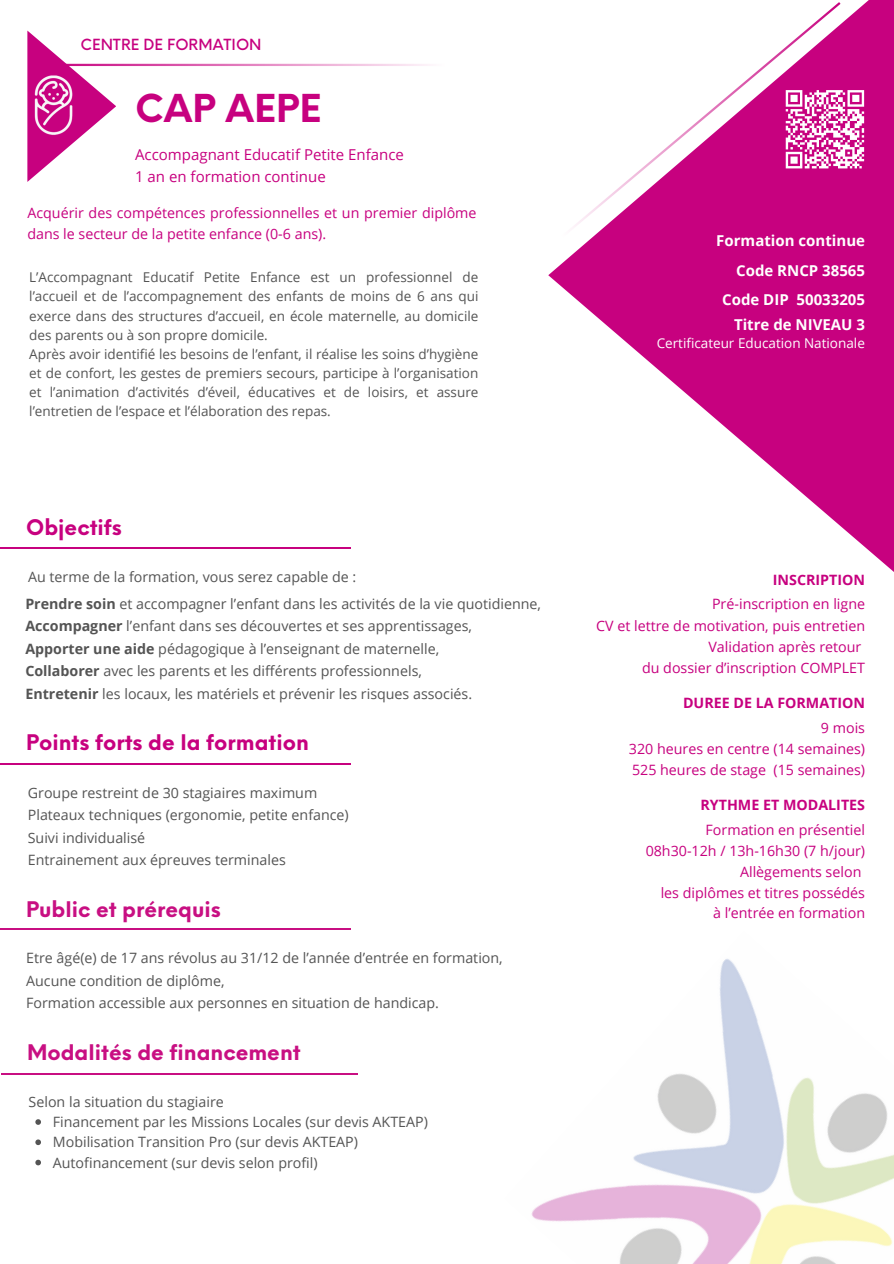
<style>
.page{position:relative;width:894px;height:1264px;background:#fff}
.page>*{position:absolute;margin:0;border:0;box-sizing:border-box;transform-origin:0 0}
.t1{font:700 37.5px "Neue Einstellung";color:#c7017f}
.t2{font:700 21px "Neue Einstellung";color:#c80f82}
.t3{font:700 21px "Neue Einstellung";color:#c7017f}
.t4{font:700 15px "Open Sans";color:#fff}
.t5{font:15px "Open Sans";color:#c7017f}
.t6{font:500 15px "Neue Einstellung";color:#c7017f}
.t7{font:14.25px "Open Sans";color:#545454}
.t8{font:14.25px/20.2px "Open Sans";color:#c7017f}
.t9{font:700 14.25px "Open Sans";color:#c7017f}
.t10{font:13.5px/19.2px "Open Sans";color:#545454;text-align:justify}
.t11{font:13.5px "Open Sans";color:#fff}
.s1{font-weight:700}
</style>
<div class="page">
<hr style="left:0;top:763px;width:351px;height:1px;background:#c7017f">
<hr style="left:0;top:928px;width:351px;height:2px;background:#c80f82">
<hr style="left:1px;top:1073px;width:356px;height:2px;background:#c80f82">
<svg style="left:35px;top:1119px;width:6px;height:5px"></svg>
<svg style="left:35px;top:1139px;width:6px;height:6px"></svg>
<svg style="left:35px;top:1159px;width:6px;height:6px"></svg>
<hr style="left:0;top:547px;width:351px;height:1px;background:#c7017f">
<img style="left:531px;top:959px;width:362px;height:304px">
<svg style="left:548px;top:0;width:345px;height:571px;fill:#c7017f"></svg>
<svg style="left:557px;top:0;width:285px;height:241px"></svg>
<svg style="left:27px;top:31px;width:89px;height:151px"></svg>
<img style="left:27px;top:68px;width:54px;height:70px">
<div style="left:778px;top:83px;width:93px;height:92px;background:#c7017f"></div>
<svg style="left:785px;top:90px;width:80px;height:79px"></svg>
<p class="t6" style="left:81px;top:31px;width:182px">CENTRE DE FORMATION</p>
<p class="t1" style="left:135px;top:74px;width:188px">CAP AEPE</p>
<p class="t5" style="left:135px;top:144px;width:270px">Accompagnant Educatif Petite Enfance</p>
<h2 class="t5" style="left:135px;top:165px;width:192px">1 an en formation continue</h2>
<p class="t8" style="left:27px;top:203px;width:450px">Acquérir des compétences professionnelles et un premier diplôme dans le secteur de la petite enfance (0-6 ans).</p>
<p class="t10" style="left:29px;top:267px;width:450px">L’Accompagnant Educatif Petite Enfance est un professionnel de l’accueil et de l’accompagnement des enfants de moins de 6 ans qui exerce dans des structures d’accueil, en école maternelle, au domicile des parents ou à son propre domicile.</p>
<p class="t10" style="left:29px;top:344px;width:450px">Après avoir identifié les besoins de l’enfant, il réalise les soins d’hygiène et de confort, les gestes de premiers secours, participe à l’organisation et l’animation d’activités d’éveil, éducatives et de loisirs, et assure l’entretien de l’espace et l’élaboration des repas.</p>
<p class="t3" style="left:26px;top:508px;width:97px">Objectifs</p>
<p class="t7" style="left:28px;top:567px;width:329px">Au terme de la formation, vous serez capable de :</p>
<p class="t7" style="left:25px;top:593px;width:517px"><span class="s1">Prendre soin</span> et accompagner l’enfant dans les activités de la vie quotidienne,</p>
<p class="t7" style="left:25px;top:616px;width:448px"><span class="s1">Accompagner</span> l’enfant dans ses découvertes et ses apprentissages,</p>
<p class="t7" style="left:25px;top:638px;width:415px"><span class="s1">Apporter une aide</span> pédagogique à l’enseignant de maternelle,</p>
<p class="t7" style="left:25px;top:661px;width:398px"><span class="s1">Collaborer</span> avec les parents et les différents professionnels,</p>
<p class="t7" style="left:25px;top:683px;width:448px"><span class="s1">Entretenir</span> les locaux, les matériels et prévenir les risques associés.</p>
<p class="t3" style="left:26px;top:723px;width:284px">Points forts de la formation</p>
<h2 class="t7" style="left:28px;top:782px;width:291px">Groupe restreint de 30 stagiaires maximum</h2>
<p class="t7" style="left:28px;top:805px;width:322px">Plateaux techniques (ergonomie, petite enfance)</p>
<p class="t7" style="left:28px;top:827px;width:119px">Suivi individualisé</p>
<p class="t7" style="left:28px;top:850px;width:259px">Entrainement aux épreuves terminales</p>
<p class="t2" style="left:26px;top:890px;width:196px">Public et prérequis</p>
<p class="t7" style="left:26px;top:948px;width:478px">Etre âgé(e) de 17 ans révolus au 31/12 de l’année d’entrée en formation,</p>
<p class="t7" style="left:26px;top:970px;width:200px">Aucune condition de diplôme,</p>
<p class="t7" style="left:26px;top:993px;width:414px">Formation accessible aux personnes en situation de handicap.</p>
<p class="t2" style="left:27px;top:1033px;width:275px">Modalités de financement</p>
<p class="t7" style="left:29px;top:1091px;width:197px">Selon la situation du stagiaire</p>
<p class="t7" style="left:53px;top:1111px;width:376px">Financement par les Missions Locales (sur devis AKTEAP)</p>
<p class="t7" style="left:53px;top:1132px;width:306px">Mobilisation Transition Pro (sur devis AKTEAP)</p>
<p class="t7" style="left:53px;top:1152px;width:266px">Autofinancement (sur devis selon profil)</p>
<p class="t4" style="left:716px;top:230px;width:150px">Formation continue</p>
<p class="t4" style="left:736px;top:260px;width:130px">Code RNCP 38565</p>
<p class="t4" style="left:722px;top:289px;width:144px">Code DIP 50033205</p>
<h2 class="t4" style="left:733px;top:314px;width:132px">Titre de NIVEAU 3</h2>
<p class="t11" style="left:656px;top:333px;width:210px">Certificateur Education Nationale</p>
<p class="t9" style="left:772px;top:570px;width:94px">INSCRIPTION</p>
<p class="t8" style="left:711px;top:593px;width:154px">Pré-inscription en ligne</p>
<p class="t8" style="left:596px;top:615px;width:270px">CV et lettre de motivation, puis entretien</p>
<p class="t8" style="left:708px;top:636px;width:154px">Validation après retour</p>
<p class="t8" style="left:642px;top:657px;width:224px">du dossier d’inscription COMPLET</p>
<p class="t9" style="left:682px;top:693px;width:183px">DUREE DE LA FORMATION</p>
<p class="t8" style="left:820px;top:717px;width:46px">9 mois</p>
<p class="t8" style="left:628px;top:738px;width:237px">320 heures en centre (14 semaines)</p>
<p class="t8" style="left:632px;top:759px;width:234px">525 heures de stage (15 semaines)</p>
<p class="t9" style="left:700px;top:795px;width:166px">RYTHME ET MODALITES</p>
<p class="t8" style="left:705px;top:818px;width:161px">Formation en présentiel</p>
<p class="t8" style="left:645px;top:840px;width:221px">08h30-12h / 13h-16h30 (7 h/jour)</p>
<p class="t8" style="left:739px;top:861px;width:123px">Allègements selon</p>
<p class="t8" style="left:660px;top:882px;width:206px">les diplômes et titres possédés</p>
<p class="t8" style="left:713px;top:902px;width:153px">à l’entrée en formation</p>
</div>
